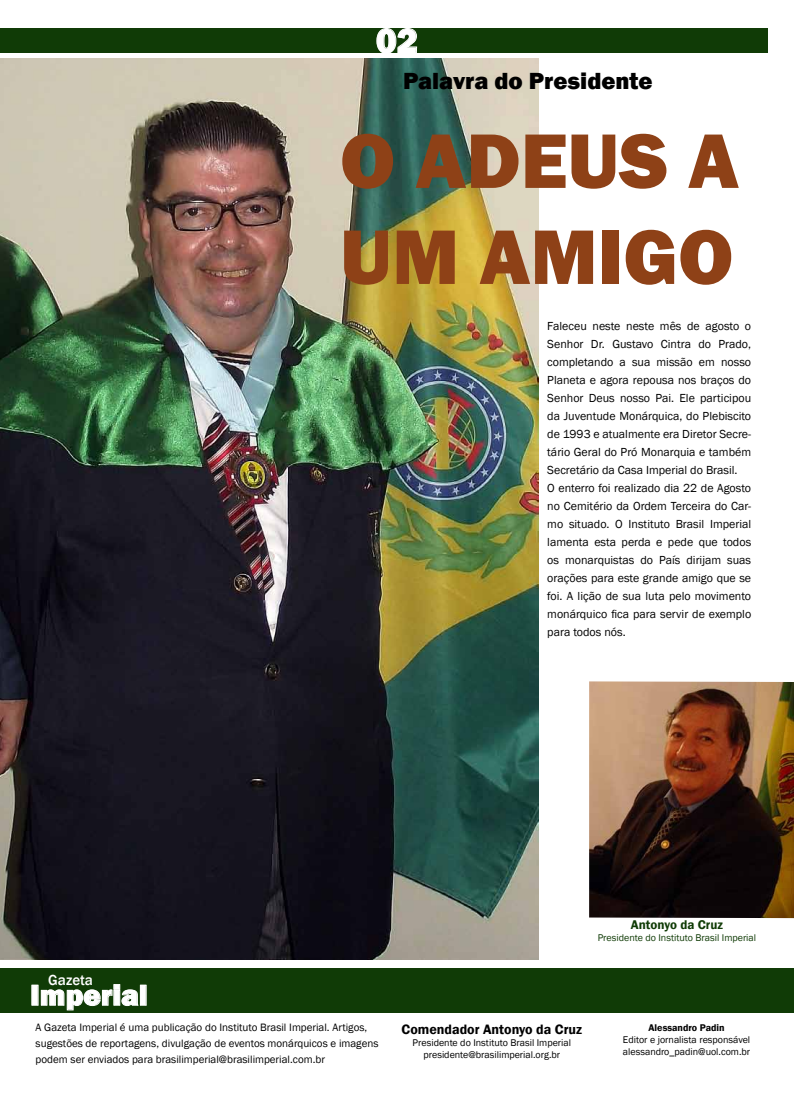
<style>
.page{position:relative;width:794px;height:1106px;background:#fff}
.page>*{position:absolute;margin:0;border:0;box-sizing:border-box;transform-origin:0 0}
.t1{font:800 80px/96px "Franklin Gothic";color:#8e4117}
.t2{font:800 36px "Franklin Gothic";color:#fff}
.t3{font:800 30px "Franklin Gothic";color:#fff}
.t4{font:800 24px "Franklin Gothic";color:#000}
.t5{font:500 15px "Franklin Gothic";color:#fff}
.t6{font:600 14px "Franklin Gothic";color:#000}
.t7{font:600 13px "Franklin Gothic";color:#103b06}
.t8{font:12px/18px "Franklin Gothic";color:#000}
.t9{font:11px/16px "Franklin Gothic";color:#000}
.t10{font:10px/12px "Franklin Gothic";color:#000;text-align:center}
.t11{font:10px "Franklin Gothic";color:#103b06}
.t12{font:600 10px "Franklin Gothic";color:#000}
</style>
<div class="page">
<img style="left:0;top:58px;width:539px;height:901px">
<div style="left:0;top:28px;width:767px;height:25px;background:#103b06"></div>
<img style="left:589px;top:681px;width:205px;height:237px">
<svg style="left:376px;top:28px;width:41px;height:25px"></svg>
<div style="left:0;top:968px;width:794px;height:45px;background:#103b06"></div>
<svg style="left:41px;top:984px;width:97px;height:26px"></svg>
<div style="left:140px;top:985px;width:6px;height:20px;border:1px solid #fff"></div>
<h2 class="t2" style="left:376px;top:17px;width:44px">02</h2>
<h3 class="t4" style="left:403px;top:66px;width:251px">Palavra do Presidente</h3>
<h1 class="t1" style="left:340px;top:113px;width:400px">O ADEUS A<br>UM AMIGO</h1>
<p class="t8" style="left:547px;top:317px;width:205px">Faleceu neste neste mês de agosto o Senhor Dr. Gustavo Cintra do Prado, completando a sua missão em nosso Planeta e agora repousa nos braços do Senhor Deus nosso Pai. Ele participou da Juventude Monárquica, do Plebiscito de 1993 e atualmente era Diretor Secre&shy;tário Geral do Pró Monarquia e também Secretário da Casa Imperial do Brasil.<br>O enterro foi realizado dia 22 de Agosto no Cemitério da Ordem Terceira do Car&shy;mo situado. O Instituto Brasil Imperial lamenta esta perda e pede que todos os monarquistas do País dirijam suas orações para este grande amigo que se foi. A lição de sua luta pelo movimento monárquico fica para servir de exemplo para todos nós.</p>
<p class="t5" style="left:48px;top:970px;width:46px">Gazeta</p>
<h3 class="t3" style="left:30px;top:975px;width:119px">Imperial</h3>
<p class="t9" style="left:36px;top:1020px;width:344px">A Gazeta Imperial é uma publicação do Instituto Brasil Imperial. Artigos, sugestões de reportagens, divulgação de eventos monárquicos e imagens podem ser enviados para brasilimperial@brasilimperial.com.br</p>
<p class="t6" style="left:401px;top:1020px;width:182px">Comendador Antonyo da Cruz</p>
<p class="t10" style="left:412px;top:1036px;width:160px">Presidente do Instituto Brasil Imperial presidente@brasilimperial.org.br</p>
<p class="t7" style="left:631px;top:917px;width:93px">Antonyo da Cruz</p>
<p class="t11" style="left:597px;top:931px;width:160px">Presidente do Instituto Brasil Imperial</p>
<p class="t12" style="left:648px;top:1021px;width:78px">Alessandro Padin</p>
<p class="t10" style="left:623px;top:1033px;width:129px;text-align:left">Editor e jornalista responsável alessandro_padin@uol.com.br</p>
</div>
